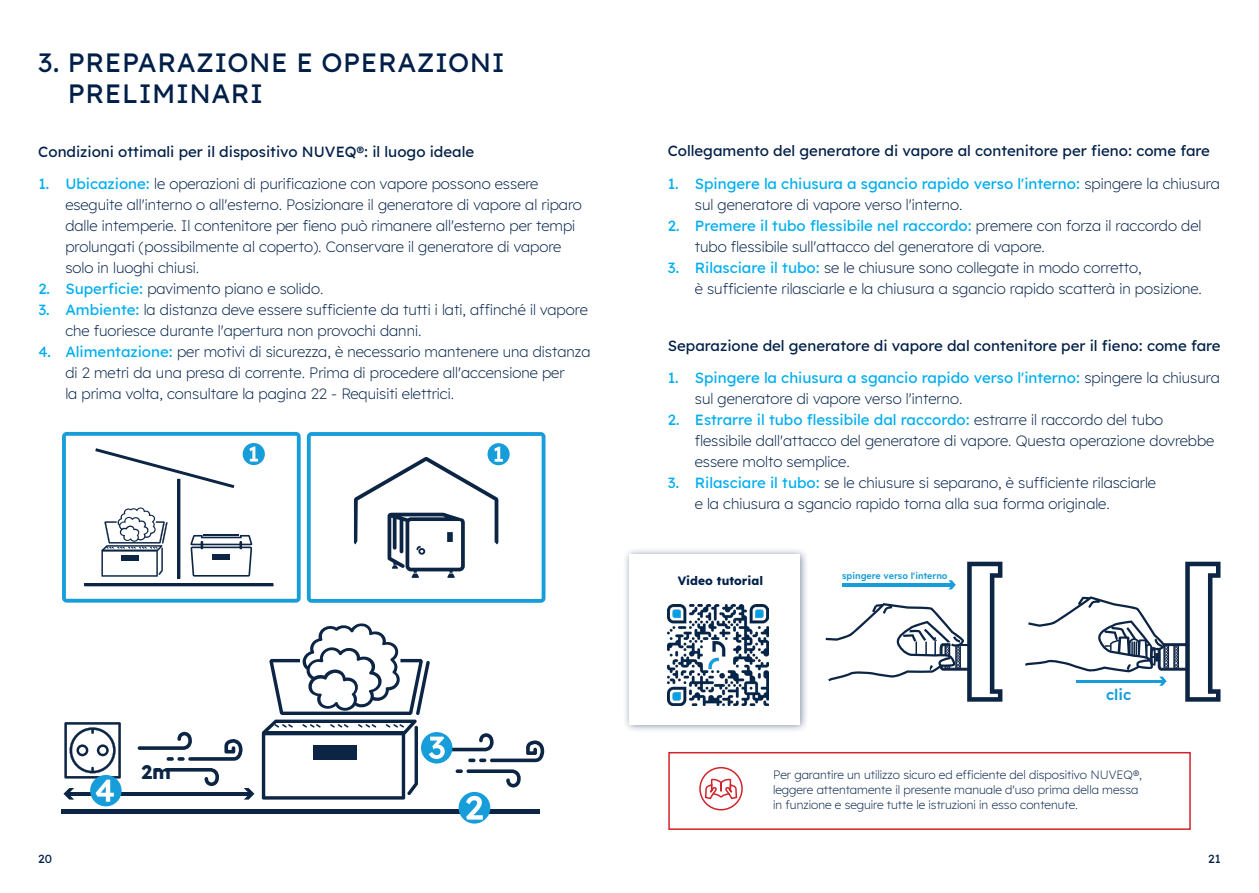
<style>
.page{position:relative;width:1259px;height:893px;background:#fff}
.page>*{position:absolute;margin:0;border:0;box-sizing:border-box;transform-origin:0 0}
.t1{font:500 27px/31.5px "Lexend";letter-spacing:.02em;color:#001f48}
.t2{font:700 19.5px "Lexend";color:#0c2545}
.t3{font:300 15px/21px "Lexend";color:#001f48}
.t4{font:500 15px "Lexend";color:#001f48}
.t5{font:600 15px "Lexend";color:#179dd9}
.t6{font:300 12px/15px "Lexend";color:#001f48}
.t7{font:700 12px "Lexend";color:#001f48}
.t8{font:500 12px "Lexend";color:#001f48}
.t9{font:600 9px "Lexend";color:#179dd9}
.s1{font-weight:500;color:#00aeef}
</style>
<div class="page">
<div style="left:668px;top:752px;width:522px;height:78px;border:2px solid #d1232a"></div>
<div style="left:622px;top:547px;width:187px;height:186px;background:#001f48;opacity:.5"></div>
<div style="left:629px;top:554px;width:170px;height:170px;background:#fff"></div>
<div style="left:699px;top:767px;width:44px;height:43px;border:2px solid #d1232a;border-radius:50%"></div>
<svg style="left:704px;top:724px;width:34px;height:76px"></svg>
<img style="left:668px;top:604px;width:101px;height:101px">
<hr style="left:61px;top:809px;width:479px;height:4px;background:#0c2545">
<svg style="left:154px;top:768px;width:65px;height:18px"></svg>
<svg style="left:138px;top:732px;width:104px;height:29px"></svg>
<hr style="left:67px;top:792px;width:183px;height:3px;background:#0c2545">
<svg style="left:244px;top:788px;width:10px;height:12px"></svg>
<svg style="left:458px;top:792px;width:32px;height:32px"></svg>
<svg style="left:262px;top:623px;width:282px;height:197px"></svg>
<div style="left:90px;top:775px;width:32px;height:31px;background:#179dd9;border-radius:50%"></div>
<svg style="left:63px;top:722px;width:58px;height:80px"></svg>
<svg style="left:62px;top:432px;width:239px;height:171px"></svg>
<svg style="left:307px;top:432px;width:238px;height:171px"></svg>
<svg style="left:825px;top:562px;width:177px;height:140px"></svg>
<svg style="left:1025px;top:562px;width:195px;height:140px"></svg>
<div style="left:1163px;top:643px;width:23px;height:3px;background:#0c2545;border:1px solid #0c2545"></div>
<p class="t1" style="left:68px;top:45px;width:438px;text-indent:-30px">3. PREPARAZIONE E OPERAZIONI<br>PRELIMINARI</p>
<p class="t4" style="left:38px;top:141px;width:437px">Condizioni ottimali per il dispositivo NUVEQ®: il luogo ideale</p>
<p class="t4" style="left:668px;top:140px;width:544px">Collegamento del generatore di vapore al contenitore per fieno: come fare</p>
<p class="t3" style="left:65px;top:172px;width:518px;text-indent:-27px"><span class="s1">1. Ubicazione:</span> le operazioni di purificazione con vapore possono essere eseguite all'interno o all'esterno. Posizionare il generatore di vapore al riparo dalle intemperie. Il contenitore per fieno può rimanere all'esterno per tempi prolungati (possibilmente al coperto). Conservare il generatore di vapore solo in luoghi chiusi.</p>
<p class="t3" style="left:38px;top:277px;width:287px"><span class="s1">2. Superficie:</span> pavimento piano e solido.</p>
<p class="t3" style="left:65px;top:298px;width:524px;text-indent:-27px"><span class="s1">3. Ambiente:</span> la distanza deve essere sufficiente da tutti i lati, affinché il vapore che fuoriesce durante l'apertura non provochi danni.</p>
<p class="t3" style="left:65px;top:340px;width:526px;text-indent:-27px"><span class="s1">4. Alimentazione:</span> per motivi di sicurezza, è necessario mantenere una distanza di 2 metri da una presa di corrente. Prima di procedere all'accensione per<br>la prima volta, consultare la pagina 22 - Requisiti elettrici.</p>
<p class="t2" style="left:142px;top:756px;width:31px">2m</p>
<p class="t3" style="left:695px;top:172px;width:526px;text-indent:-27px"><span class="s1">1. Spingere la chiusura a sgancio rapido verso l'interno:</span> spingere la chiusura sul generatore di vapore verso l'interno.</p>
<p class="t3" style="left:695px;top:214px;width:508px;text-indent:-27px"><span class="s1">2. Premere il tubo flessibile nel raccordo:</span> premere con forza il raccordo del tubo flessibile sull'attacco del generatore di vapore.</p>
<p class="t3" style="left:695px;top:256px;width:508px;text-indent:-27px"><span class="s1">3. Rilasciare il tubo:</span> se le chiusure sono collegate in modo corretto,<br>è sufficiente rilasciarle e la chiusura a sgancio rapido scatterà in posizione.</p>
<p class="t4" style="left:668px;top:334px;width:554px">Separazione del generatore di vapore dal contenitore per il fieno: come fare</p>
<p class="t3" style="left:695px;top:367px;width:526px;text-indent:-27px"><span class="s1">1. Spingere la chiusura a sgancio rapido verso l'interno:</span> spingere la chiusura sul generatore di vapore verso l'interno.</p>
<p class="t3" style="left:695px;top:409px;width:521px;text-indent:-27px"><span class="s1">2. Estrarre il tubo flessibile dal raccordo:</span> estrarre il raccordo del tubo flessibile dall'attacco del generatore di vapore. Questa operazione dovrebbe essere molto semplice.</p>
<p class="t3" style="left:695px;top:472px;width:462px;text-indent:-27px"><span class="s1">3. Rilasciare il tubo:</span> se le chiusure si separano, è sufficiente rilasciarle e la chiusura a sgancio rapido torna alla sua forma originale.</p>
<p class="t7" style="left:678px;top:571px;width:87px">Video tutorial</p>
<p class="t9" style="left:842px;top:568px;width:107px">spingere verso l'interno</p>
<p class="t5" style="left:1106px;top:683px;width:27px">clic</p>
<p class="t6" style="left:773px;top:766px;width:370px">Per garantire un utilizzo sicuro ed efficiente del dispositivo NUVEQ®, leggere attentamente il presente manuale d'uso prima della messa in funzione e seguire tutte le istruzioni in esso contenute.</p>
<p class="t8" style="left:38px;top:850px;width:15px">20</p>
<p class="t8" style="left:1208px;top:850px;width:14px">21</p>
</div>
